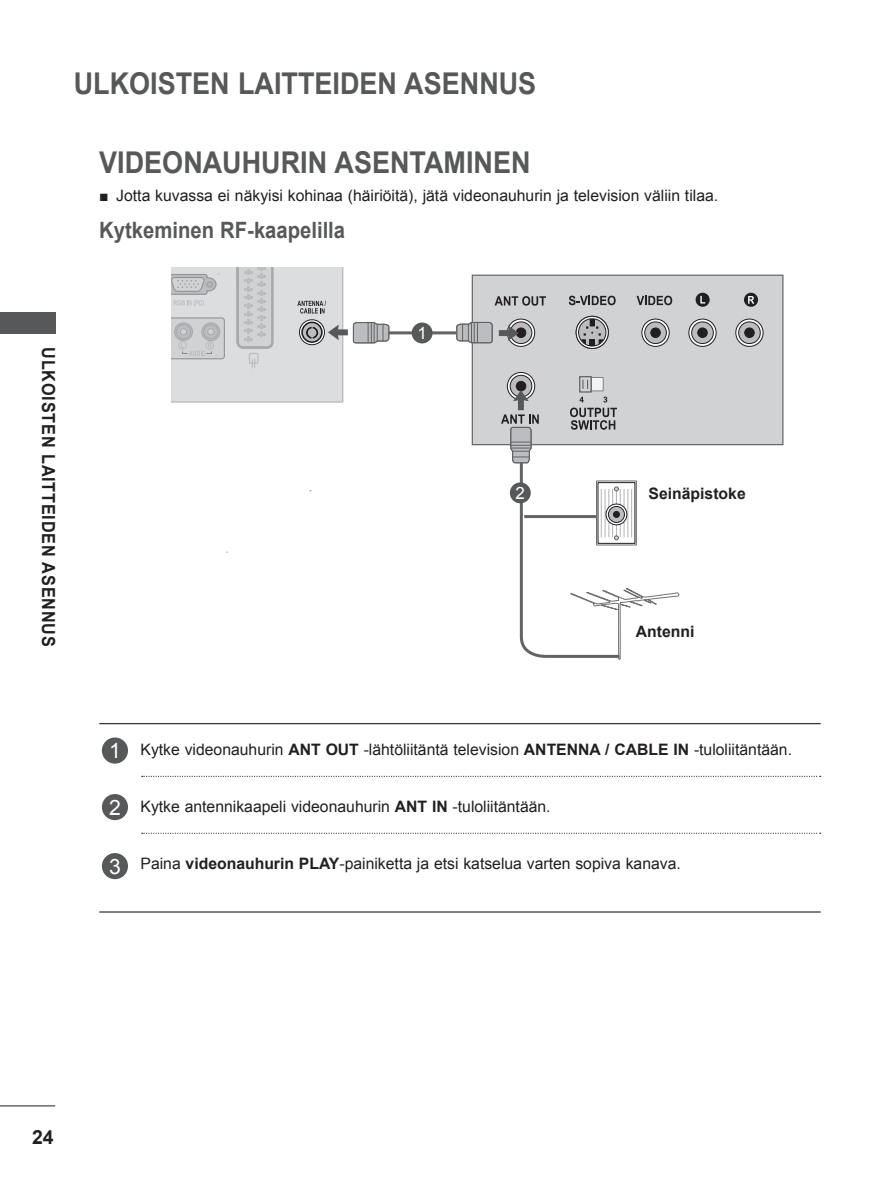
<style>
.page{position:relative;width:893px;height:1191px;background:#fff}
.page>*{position:absolute;margin:0;border:0;box-sizing:border-box;transform-origin:0 0}
.contents_body_head_2{font:700 30px "Arial";color:#57585a;scale:.9 1}
.contents_body_head_1{font:700 22.5px "Arial";color:#57585a;scale:.9 1}
.body_main{font:21.15px "Arial";color:#fff}
.t1{font:700 19.5px "Arial";color:#231f20}
.t2{font:700 18px "Arial";letter-spacing:.05em;color:#231f20;scale:.9 1}
.body_main-2{font:16.95px "Arial";color:#fff}
.body_main-3{font:15.75px "Arial";color:#231f20}
.body_main_10_5pt{font:15.75px "Arial";color:#231f20}
.body_main-4{font:700 15.75px "Arial";color:#231f20}
.s1{font-weight:700}
</style>
<div class="page">
<hr style="left:0;top:1105px;width:55px;height:1px;background:#231f20">
<div style="left:0;top:313px;width:55px;height:21px;background:#57585a"></div>
<hr style="left:99px;top:911px;width:722px;height:1px;background:#231f20">
<hr style="left:99px;top:723px;width:722px;height:1px;background:#231f20">
<svg style="left:142px;top:775px;width:679px;height:2px"></svg>
<svg style="left:142px;top:832px;width:679px;height:2px"></svg>
<div style="left:102px;top:737px;width:26px;height:26px;background:#57585a;border-radius:50%"></div>
<div style="left:102px;top:794px;width:26px;height:26px;background:#57585a;border-radius:50%"></div>
<div style="left:102px;top:853px;width:26px;height:26px;background:#57585a;border-radius:50%"></div>
<div style="left:472px;top:275px;width:311px;height:170px;background:#d1d2d4;border:1px solid #636366"></div>
<svg style="left:507px;top:319px;width:28px;height:27px"></svg>
<div style="left:507px;top:319px;width:28px;height:27px;border:1px solid #231f20;border-radius:50%"></div>
<svg style="left:510px;top:322px;width:22px;height:21px"></svg>
<div style="left:510px;top:321px;width:22px;height:23px;border:1px solid #231f20;border-radius:50%"></div>
<div style="left:516px;top:328px;width:10px;height:9px;background:#231f20;border-radius:50%"></div>
<div style="left:516px;top:328px;width:10px;height:10px;border:1px solid #231f20;border-radius:50%"></div>
<svg style="left:507px;top:372px;width:28px;height:28px"></svg>
<div style="left:507px;top:372px;width:28px;height:28px;border:1px solid #231f20;border-radius:50%"></div>
<svg style="left:510px;top:375px;width:22px;height:22px"></svg>
<div style="left:510px;top:375px;width:22px;height:22px;border:1px solid #231f20;border-radius:50%"></div>
<svg style="left:736px;top:319px;width:27px;height:27px"></svg>
<div style="left:736px;top:319px;width:27px;height:27px;border:1px solid #231f20;border-radius:50%"></div>
<svg style="left:739px;top:322px;width:21px;height:21px"></svg>
<div style="left:738px;top:321px;width:23px;height:23px;border:1px solid #231f20;border-radius:50%"></div>
<div style="left:745px;top:328px;width:9px;height:9px;background:#231f20;border-radius:50%"></div>
<div style="left:744px;top:328px;width:10px;height:10px;border:1px solid #231f20;border-radius:50%"></div>
<svg style="left:689px;top:319px;width:27px;height:27px"></svg>
<div style="left:689px;top:319px;width:27px;height:27px;border:1px solid #231f20;border-radius:50%"></div>
<svg style="left:692px;top:322px;width:21px;height:21px"></svg>
<div style="left:691px;top:321px;width:23px;height:23px;border:1px solid #231f20;border-radius:50%"></div>
<div style="left:698px;top:328px;width:9px;height:9px;background:#231f20;border-radius:50%"></div>
<div style="left:698px;top:328px;width:9px;height:10px;border:1px solid #231f20;border-radius:50%"></div>
<svg style="left:642px;top:319px;width:27px;height:27px"></svg>
<div style="left:642px;top:319px;width:27px;height:27px;border:1px solid #231f20;border-radius:50%"></div>
<svg style="left:645px;top:322px;width:21px;height:21px"></svg>
<div style="left:644px;top:321px;width:23px;height:23px;border:1px solid #231f20;border-radius:50%"></div>
<div style="left:651px;top:328px;width:9px;height:9px;background:#231f20;border-radius:50%"></div>
<div style="left:651px;top:328px;width:9px;height:10px;border:1px solid #231f20;border-radius:50%"></div>
<svg style="left:576px;top:316px;width:32px;height:32px"></svg>
<div style="left:576px;top:316px;width:32px;height:33px;border:1px solid #231f20;border-radius:50%"></div>
<svg style="left:579px;top:319px;width:27px;height:27px"></svg>
<div style="left:578px;top:318px;width:28px;height:28px;border:1px solid #231f20;border-radius:50%"></div>
<div style="left:589px;top:339px;width:6px;height:7px;background:#231f20"></div>
<svg style="left:581px;top:318px;width:23px;height:27px"></svg>
<svg style="left:592px;top:377px;width:11px;height:2px"></svg>
<div style="left:579px;top:376px;width:13px;height:16px;border:1px solid #57585a"></div>
<hr style="left:379px;top:331px;width:91px;height:3px;background:#636366">
<svg style="left:499px;top:325px;width:20px;height:16px"></svg>
<svg style="left:456px;top:321px;width:37px;height:23px"></svg>
<div style="left:696px;top:293px;width:14px;height:14px;background:#231f20;border-radius:50%"></div>
<div style="left:744px;top:293px;width:14px;height:14px;background:#231f20;border-radius:50%"></div>
<svg style="left:748px;top:296px;width:6px;height:8px"></svg>
<svg style="left:569px;top:296px;width:47px;height:9px"></svg>
<svg style="left:636px;top:296px;width:36px;height:9px"></svg>
<svg style="left:495px;top:296px;width:51px;height:10px"></svg>
<svg style="left:700px;top:296px;width:5px;height:7px"></svg>
<svg style="left:171px;top:267px;width:219px;height:136px"></svg>
<svg style="left:501px;top:379px;width:179px;height:281px"></svg>
<div style="left:412px;top:322px;width:21px;height:21px;background:#57585a;border-radius:50%"></div>
<div style="left:510px;top:482px;width:21px;height:21px;background:#57585a;border-radius:50%"></div>
<h1 class="contents_body_head_2" style="left:74px;top:64px;width:515px">ULKOISTEN LAITTEIDEN ASENNUS</h1>
<p class="contents_body_head_2" style="left:99px;top:142px;width:481px">VIDEONAUHURIN ASENTAMINEN</p>
<p class="body_main_10_5pt" style="left:99px;top:185px;width:620px">■ Jotta kuvassa ei näkyisi kohinaa (häiriöitä), jätä videonauhurin ja television väliin tilaa.</p>
<p class="contents_body_head_1" style="left:99px;top:215px;width:275px">Kytkeminen RF-kaapelilla</p>
<p class="t2" style="left:60px;top:347px;width:334px;rotate:90deg">ULKOISTEN LAITTEIDEN ASENNUS</p>
<p class="body_main-2" style="left:417px;top:322px;width:11px">1</p>
<p class="body_main-2" style="left:516px;top:482px;width:11px">2</p>
<p class="body_main-4" style="left:649px;top:483px;width:99px">Seinäpistoke</p>
<p class="body_main-4" style="left:636px;top:621px;width:60px">Antenni</p>
<p class="body_main" style="left:109px;top:737px;width:13px">1</p>
<p class="body_main-3" style="left:140px;top:739px;width:653px">Kytke videonauhurin <span class="s1">ANT OUT</span> -lähtöliitäntä television <span class="s1">ANTENNA / CABLE IN</span> -tuloliitäntään.</p>
<p class="body_main" style="left:109px;top:793px;width:13px">2</p>
<p class="body_main-3" style="left:140px;top:796px;width:412px">Kytke antennikaapeli videonauhurin <span class="s1">ANT IN</span> -tuloliitäntään.</p>
<p class="body_main" style="left:109px;top:852px;width:13px">3</p>
<p class="body_main-3" style="left:140px;top:853px;width:542px">Paina <span class="s1">videonauhurin PLAY</span>-painiketta ja etsi katselua varten sopiva kanava.</p>
<p class="t1" style="left:32px;top:1124px;width:23px">24</p>
</div>
